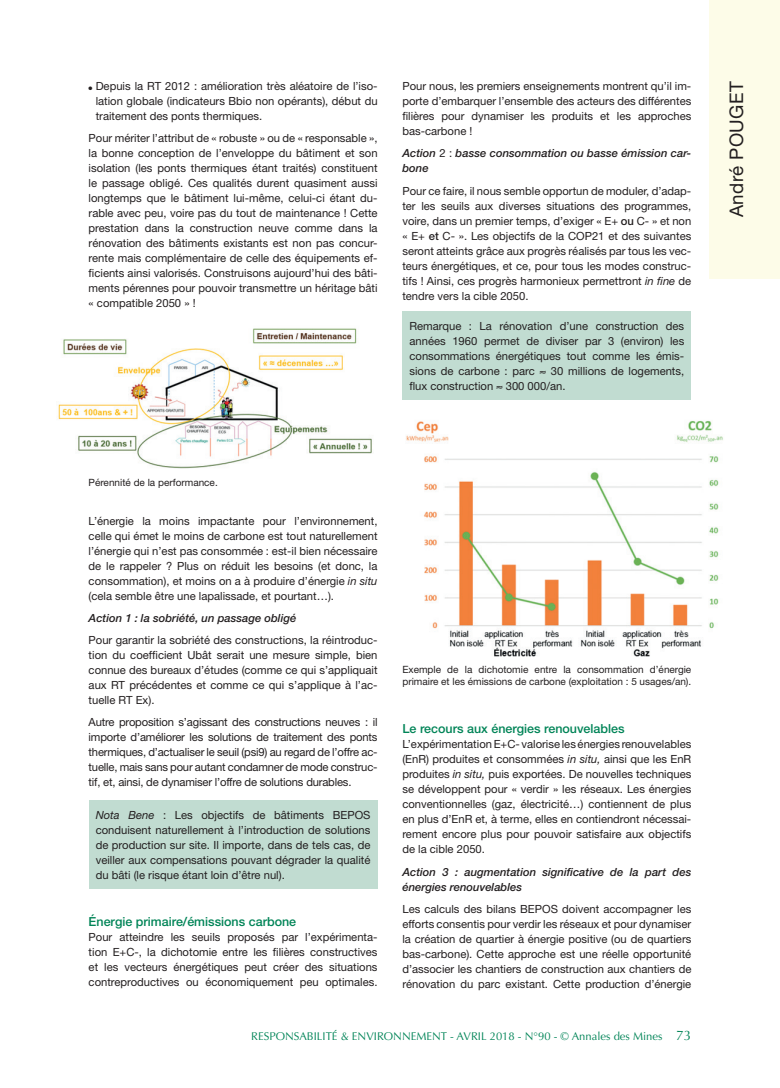
<style>
.page{position:relative;width:780px;height:1088px;background:#fff}
.page>*{position:absolute;margin:0;border:0;box-sizing:border-box;transform-origin:0 0}
.t1{font:18.75px "Helvetica Neue";letter-spacing:.02em;color:#231f20}
.inter2_vert{font:500 12.5px "Helvetica Neue";color:#008457}
.texte_courant{font:11.25px/15px "Helvetica Neue";color:#231f20;text-align:justify}
.texte_courant-2{font:italic 500 11.25px/15px "Helvetica Neue";color:#231f20}
.t2{font:11.25px "Optima";color:#008457}
.légende{font:10px/12px "Helvetica Neue";color:#231f20}
.s1{font-weight:400;font-style:normal}
.s2{font-weight:500}
.s3{font-style:italic}
.s4{font-size:13.75px}
</style>
<div class="page">
<div style="left:709px;top:0;width:71px;height:279px;background:#fdfce8"></div>
<img style="left:58px;top:328px;width:314px;height:141px">
<div style="left:89px;top:800px;width:288px;height:88px;background:#c1dcd1"></div>
<div style="left:402px;top:312px;width:289px;height:88px;background:#c1dcd1"></div>
<img style="left:406px;top:420px;width:317px;height:237px">
<p class="texte_courant" style="left:96px;top:79px;width:283px;text-indent:-7px">● Depuis la RT 2012 : amélioration très aléatoire de l’iso&shy;lation globale (indicateurs Bbio non opérants), début du traitement des ponts thermiques.</p>
<p class="texte_courant" style="left:89px;top:131px;width:290px">Pour mériter l’attribut de « robuste » ou de « responsable », la bonne conception de l’enveloppe du bâtiment et son isolation (les ponts thermiques étant traités) constituent le passage obligé. Ces qualités durent quasiment aussi longtemps que le bâtiment lui-même, celui-ci étant du&shy;rable avec peu, voire pas du tout de maintenance ! Cette prestation dans la construction neuve comme dans la rénovation des bâtiments existants est non pas concur&shy;rente mais complémentaire de celle des équipements ef&shy;ficients ainsi valorisés. Construisons aujourd’hui des bâti&shy;ments pérennes pour pouvoir transmettre un héritage bâti « compatible 2050 » !</p>
<p class="texte_courant" style="left:402px;top:79px;width:290px">Pour nous, les premiers enseignements montrent qu’il im&shy;porte d’embarquer l’ensemble des acteurs des différentes filières pour dynamiser les produits et les approches bas-carbone !</p>
<p class="texte_courant-2" style="left:402px;top:146px;width:290px">Action <span class="s1">2 :</span> basse consommation ou basse émission car&shy;bone</p>
<p class="texte_courant" style="left:402px;top:183px;width:290px">Pour ce faire, il nous semble opportun de moduler, d’adap&shy;ter les seuils aux diverses situations des programmes, voire, dans un premier temps, d’exiger « E+ <span class="s2">ou</span> C- » et non « E+ <span class="s2">et</span> C- ». Les objectifs de la COP21 et des suivantes seront atteints grâce aux progrès réalisés par tous les vec&shy;teurs énergétiques, et ce, pour tous les modes construc&shy;tifs ! Ainsi, ces progrès harmonieux permettront <span class="s3">in fine</span> de tendre vers la cible 2050.</p>
<p class="texte_courant" style="left:409px;top:319px;width:276px">Remarque : La rénovation d’une construction des années 1960 permet de diviser par 3 (environ) les consommations énergétiques tout comme les émis&shy;sions de carbone : parc ≈ 30 millions de logements, flux construction ≈ 300 000/an.</p>
<p class="légende" style="left:89px;top:477px;width:131px">Pérennité de la performance.</p>
<p class="texte_courant" style="left:89px;top:513px;width:290px">L’énergie la moins impactante pour l’environnement, celle qui émet le moins de carbone est tout naturellement l’énergie qui n’est pas consommée : est-il bien nécessaire de le rappeler ? Plus on réduit les besoins (et donc, la consommation), et moins on a à produire d’énergie <span class="s3">in situ </span>(cela semble être une lapalissade, et pourtant…).</p>
<p class="texte_courant-2" style="left:89px;top:610px;width:209px">Action 1 : la sobriété, un passage obligé</p>
<p class="texte_courant" style="left:89px;top:632px;width:290px">Pour garantir la sobriété des constructions, la réintroduc&shy;tion du coefficient Ubât serait une mesure simple, bien connue des bureaux d’études (comme ce qui s’appliquait aux RT précédentes et comme ce qui s’applique à l’ac&shy;tuelle RT Ex).</p>
<p class="texte_courant" style="left:89px;top:714px;width:290px">Autre proposition s’agissant des constructions neuves : il importe d’améliorer les solutions de traitement des ponts thermiques, d’actualiser le seuil (psi9) au regard de l’offre ac&shy;tuelle, mais sans pour autant condamner de mode construc&shy;tif, et, ainsi, de dynamiser l’offre de solutions durables.</p>
<p class="texte_courant" style="left:96px;top:807px;width:276px"><span class="s3">Nota Bene</span> : Les objectifs de bâtiments BEPOS conduisent naturellement à l’introduction de solutions de production sur site. Il importe, dans de tels cas, de veiller aux compensations pouvant dégrader la qualité du bâti (le risque étant loin d’être nul).</p>
<p class="inter2_vert" style="left:89px;top:914px;width:209px">Énergie primaire/émissions carbone</p>
<p class="texte_courant" style="left:89px;top:929px;width:290px">Pour atteindre les seuils proposés par l’expérimenta&shy;tion E+C-, la dichotomie entre les filières constructives et les vecteurs énergétiques peut créer des situations contreproductives ou économiquement peu optimales.</p>
<p class="légende" style="left:402px;top:663px;width:290px">Exemple de la dichotomie entre la consommation d’énergie primaire et les émissions de carbone (exploitation : 5 usages/an).</p>
<p class="inter2_vert" style="left:402px;top:721px;width:224px">Le recours aux énergies renouvelables</p>
<p class="texte_courant" style="left:402px;top:737px;width:290px">L’expérimentation E+C- valorise les énergies renouvelables (EnR) produites et consommées <span class="s3">in situ,</span> ainsi que les EnR produites <span class="s3">in situ,</span> puis exportées. De nouvelles techniques se développent pour « verdir » les réseaux. Les énergies conventionnelles (gaz, électricité…) contiennent de plus en plus d’EnR et, à terme, elles en contiendront nécessai&shy;rement encore plus pour pouvoir satisfaire aux objectifs de la cible 2050.</p>
<p class="texte_courant-2" style="left:402px;top:864px;width:290px">Action 3 : augmentation significative de la part des énergies renouvelables</p>
<p class="texte_courant" style="left:402px;top:901px;width:290px">Les calculs des bilans BEPOS doivent accompagner les efforts consentis pour verdir les réseaux et pour dynamiser la création de quartier à énergie positive (ou de quartiers bas-carbone). Cette approche est une réelle opportunité d’associer les chantiers de construction aux chantiers de rénovation du parc existant. Cette production d’énergie</p>
<p class="t2" style="left:251px;top:1030px;width:441px">RESPONSABILITÉ &amp; ENVIRONNEMENT - AVRIL 2018 - N°90 - © Annales des Mines <span class="s4">73</span></p>
<p class="t1" style="left:725px;top:217px;width:137px;rotate:-90deg">André POUGET</p>
</div>
